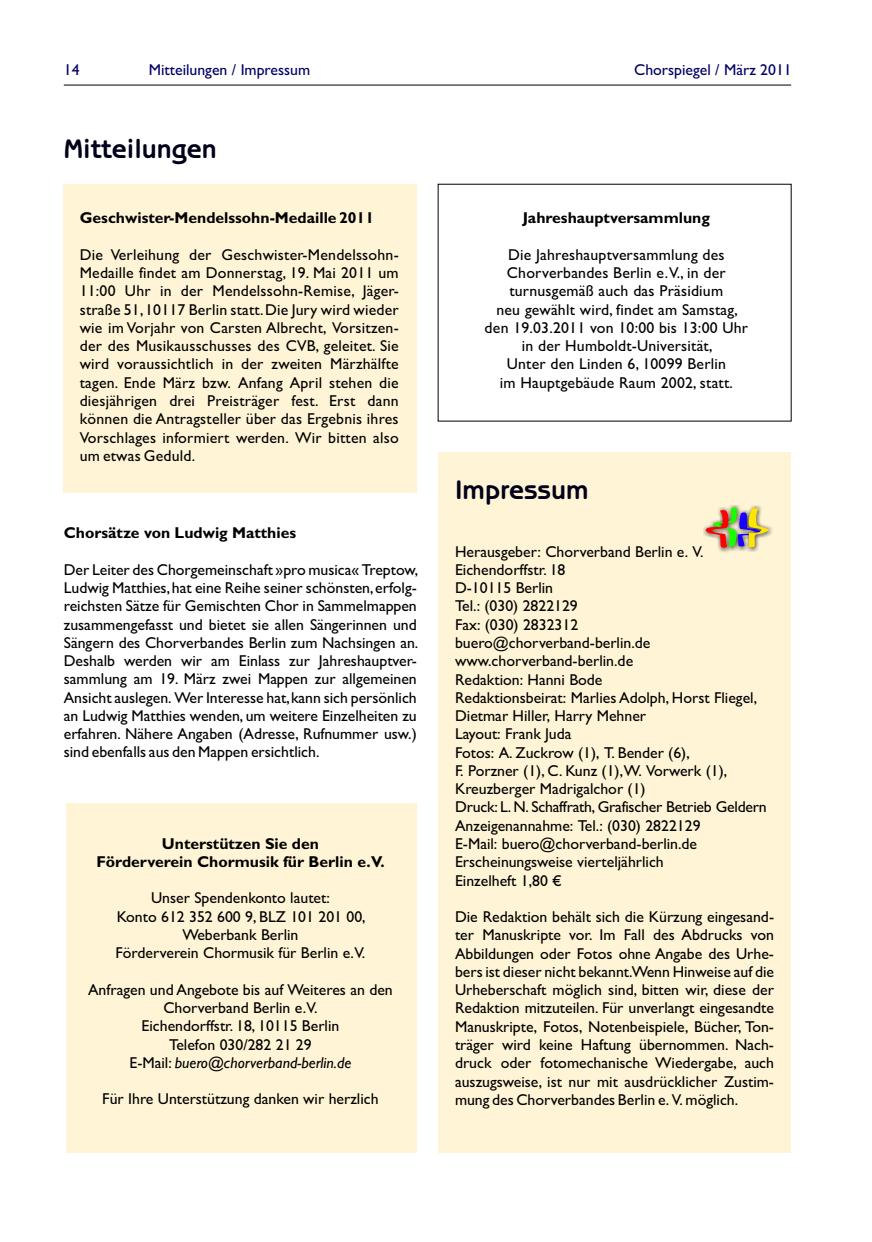
<style>
.page{position:relative;width:872px;height:1242px;background:#fff}
.page>*{position:absolute;margin:0;border:0;box-sizing:border-box;transform-origin:0 0}
.t1{font:700 27px "Benguiat Gothic";color:#00001a}
.t2{font:15.75px/18.3px "Gill Sans";color:#000;text-align:justify}
.t3{font:700 15.75px/18.3px "Gill Sans";color:#000;text-align:center}
.t4{font:15.75px "Gill Sans";color:#006}
.s1{font-style:italic}
</style>
<div class="page">
<hr style="left:64px;top:85px;width:727px;height:1px;background:#000">
<div style="left:438px;top:452px;width:353px;height:700px;background:#fff5d6"></div>
<img style="left:703px;top:506px;width:69px;height:46px">
<svg style="left:705px;top:507px;width:64px;height:40px"></svg>
<div style="left:64px;top:184px;width:353px;height:309px;background:#fff5d6"></div>
<div style="left:66px;top:803px;width:351px;height:349px;background:#fff5d6"></div>
<p class="t4" style="left:64px;top:64px;width:17px">14</p>
<p class="t4" style="left:149px;top:64px;width:163px">Mitteilungen / Impressum</p>
<p class="t4" style="left:634px;top:64px;width:159px">Chorspiegel / März 2011</p>
<h1 class="t1" style="left:64px;top:132px;width:155px">Mitteilungen</h1>
<p class="t3" style="left:80px;top:210px;width:296px">Geschwister-Mendelssohn-Medaille 2011</p>
<p class="t2" style="left:80px;top:247px;width:320px">Die Verleihung der Geschwister-Mendelssohn-Medaille findet am Donnerstag, 19. Mai 2011 um 11:00 Uhr in der Mendelssohn-Remise, Jäger&shy;straße 51,10117 Berlin statt.Die Jury wird wieder wie im Vorjahr von Carsten Albrecht, Vorsitzen&shy;der des Musikausschusses des CVB, geleitet. Sie wird voraussichtlich in der zweiten Märzhälfte tagen. Ende März bzw. Anfang April stehen die diesjährigen drei Preisträger fest. Erst dann können die Antragsteller über das Ergebnis ihres Vorschlages informiert werden. Wir bitten also um etwas Geduld.</p>
<p class="t3" style="left:64px;top:525px;width:234px">Chorsätze von Ludwig Matthies</p>
<p class="t2" style="left:64px;top:562px;width:356px">Der Leiter des Chorgemeinschaft »pro musica« Treptow, Ludwig Matthies,hat eine Reihe seiner schönsten,erfolg&shy;reichsten Sätze für Gemischten Chor in Sammelmappen zusammengefasst und bietet sie allen Sängerinnen und Sängern des Chorverbandes Berlin zum Nachsingen an.<br>Deshalb werden wir am Einlass zur Jahreshauptver&shy;sammlung am 19. März zwei Mappen zur allgemeinen Ansicht auslegen. Wer Interesse hat,kann sich persönlich an Ludwig Matthies wenden, um weitere Einzelheiten zu erfahren. Nähere Angaben (Adresse, Rufnummer usw.) sind ebenfalls aus den Mappen ersichtlich.</p>
<p class="t3" style="left:96px;top:836px;width:290px">Unterstützen Sie den<br>Förderverein Chormusik für Berlin e.V.</p>
<p class="t2" style="left:115px;top:890px;width:252px;text-align:center">Unser Spendenkonto lautet:<br>Konto 612 352 600 9, BLZ 101 201 00,<br>Weberbank Berlin<br>Förderverein Chormusik für Berlin e.V.</p>
<p class="t2" style="left:88px;top:982px;width:306px;text-align:center">Anfragen und Angebote bis auf Weiteres an den Chorverband Berlin e.V.<br>Eichendorffstr. 18, 10115 Berlin<br>Telefon 030/282 21 29<br>E-Mail: <span class="s1">buero@chorverband-berlin.de</span></p>
<p class="t2" style="left:102px;top:1091px;width:278px">Für Ihre Unterstützung danken wir herzlich</p>
<p class="t3" style="left:523px;top:210px;width:189px">Jahreshauptversammlung</p>
<p class="t2" style="left:484px;top:247px;width:265px;text-align:center">Die Jahreshauptversammlung des Chorverbandes Berlin e.V., in der turnusgemäß auch das Präsidium<br>neu gewählt wird, findet am Samstag, den 19.03.2011 von 10:00 bis 13:00 Uhr in der Humboldt-Universität,<br>Unter den Linden 6, 10099 Berlin<br>im Hauptgebäude Raum 2002, statt.</p>
<h1 class="t1" style="left:455px;top:474px;width:135px">Impressum</h1>
<p class="t2" style="left:455px;top:544px;width:313px;text-align:left">Herausgeber: Chorverband Berlin e. V.<br>Eichendorffstr. 18<br>D-10115 Berlin<br>Tel.: (030) 2822129<br>Fax: (030) 2832312 buero@chorverband-berlin.de www.chorverband-berlin.de<br>Redaktion: Hanni Bode<br>Redaktionsbeirat: Marlies Adolph, Horst Fliegel,<br>Dietmar Hiller, Harry Mehner<br>Layout: Frank Juda<br>Fotos: A. Zuckrow (1), T. Bender (6),<br>F. Porzner (1), C. Kunz (1),W. Vorwerk (1),<br>Kreuzberger Madrigalchor (1)<br>Druck: L. N. Schaffrath, Grafischer Betrieb Geldern<br>Anzeigenannahme: Tel.: (030) 2822129<br>E-Mail: buero@chorverband-berlin.de<br>Erscheinungsweise vierteljährlich<br>Einzelheft 1,80 €</p>
<p class="t2" style="left:455px;top:909px;width:320px">Die Redaktion behält sich die Kürzung eingesand&shy;ter Manuskripte vor. Im Fall des Abdrucks von Abbildungen oder Fotos ohne Angabe des Urhe&shy;bers ist dieser nicht bekannt.Wenn Hinweise auf die Urheberschaft möglich sind, bitten wir, diese der Redaktion mitzuteilen. Für unverlangt eingesandte Manuskripte, Fotos, Notenbeispiele, Bücher, Ton&shy;träger wird keine Haftung übernommen. Nach&shy;druck oder fotomechanische Wiedergabe, auch auszugsweise, ist nur mit ausdrücklicher Zustim&shy;mung des Chorverbandes Berlin e. V. möglich.</p>
</div>
